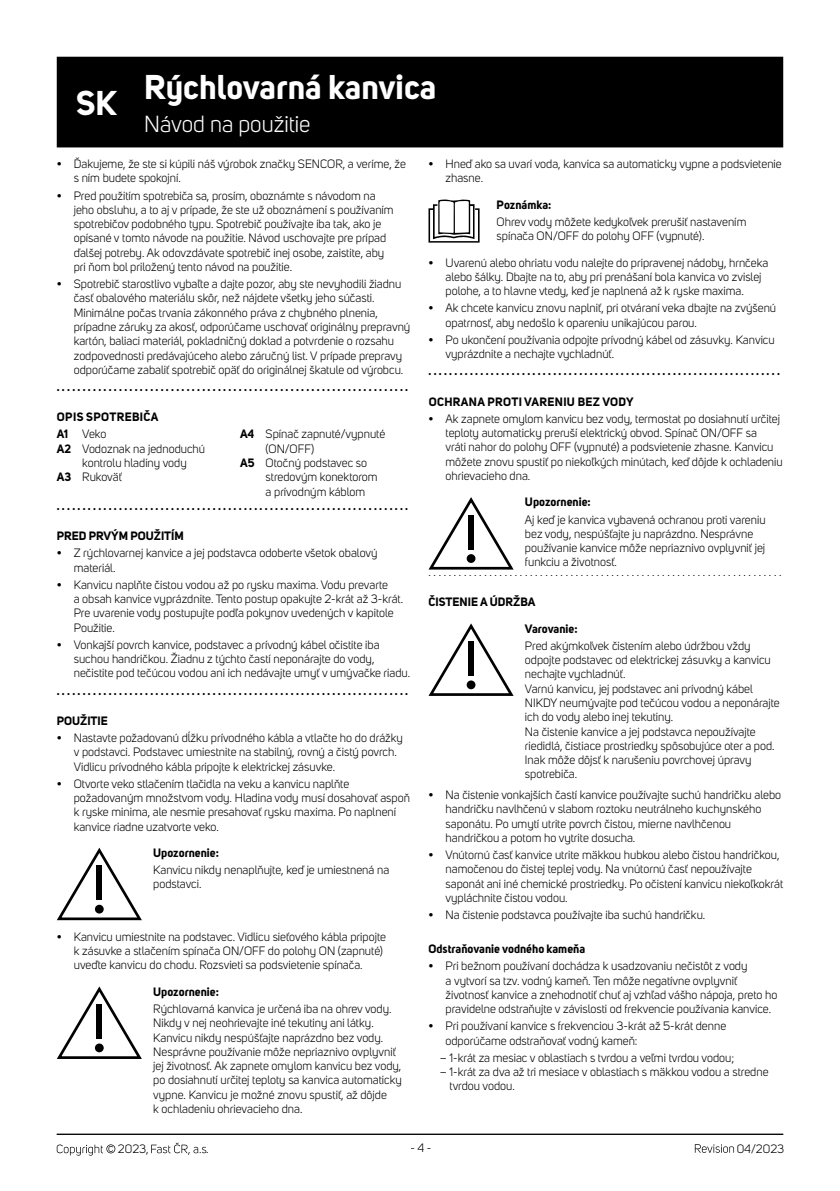
<style>
.page{position:relative;width:840px;height:1191px;background:#fff}
.page>*{position:absolute;margin:0;border:0;box-sizing:border-box;transform-origin:0 0}
.t1{font:700 34px "Uni Sans";color:#fff}
.t2{font:23px "Uni Sans";color:#fff}
.t3{font:12px/14.2px "Uni Sans";color:#000}
.t4{font:700 12px "Uni Sans";color:#000}
.t5{font:700 12px/17.2px "Uni Sans";letter-spacing:.03em;color:#000}
.s1{font-weight:400}
.s2{font-weight:700}
</style>
<div class="page">
<hr style="left:57px;top:1133px;width:725px;height:1px;background:#000">
<svg style="left:694px;top:1144px;width:39px;height:8px"></svg>
<svg style="left:57px;top:1144px;width:58px;height:11px"></svg>
<svg style="left:151px;top:1142px;width:55px;height:12px"></svg>
<svg style="left:57px;top:847px;width:85px;height:73px"></svg>
<div style="left:96px;top:865px;width:6px;height:35px;background:#000"></div>
<div style="left:95px;top:904px;width:9px;height:9px;background:#000;border-radius:50%"></div>
<svg style="left:57px;top:986px;width:85px;height:73px"></svg>
<div style="left:96px;top:1004px;width:6px;height:35px;background:#000"></div>
<div style="left:95px;top:1043px;width:9px;height:9px;background:#000;border-radius:50%"></div>
<svg style="left:428px;top:199px;width:51px;height:44px"></svg>
<svg style="left:429px;top:497px;width:84px;height:72px"></svg>
<div style="left:468px;top:514px;width:5px;height:35px;background:#000"></div>
<div style="left:466px;top:554px;width:9px;height:9px;background:#000;border-radius:50%"></div>
<svg style="left:428px;top:623px;width:85px;height:73px"></svg>
<div style="left:468px;top:641px;width:5px;height:35px;background:#000"></div>
<div style="left:466px;top:680px;width:9px;height:9px;background:#000;border-radius:50%"></div>
<div style="left:57px;top:57px;width:725px;height:90px;background:#000"></div>
<h1 class="t1" style="left:76px;top:82px;width:42px">SK</h1>
<h1 class="t1" style="left:144px;top:66px;width:293px">Rýchlovarná kanvica</h1>
<h2 class="t2" style="left:144px;top:111px;width:168px">Návod na použitie</h2>
<p class="t3" style="left:74px;top:157px;width:333px;text-indent:-17px">• Ďakujeme, že ste si kúpili náš výrobok značky SENCOR, a veríme, že s ním budete spokojní.</p>
<p class="t3" style="left:74px;top:188px;width:321px;text-indent:-17px">• Pred použitím spotrebiča sa, prosím, oboznámte s návodom na jeho obsluhu, a to aj v prípade, že ste už oboznámení s používaním spotrebičov podobného typu. Spotrebič používajte iba tak, ako je opísané v tomto návode na použitie. Návod uschovajte pre prípad ďalšej potreby. Ak odovzdávate spotrebič inej osobe, zaistite, aby pri ňom bol priložený tento návod na použitie.</p>
<p class="t3" style="left:74px;top:277px;width:338px;text-indent:-17px">• Spotrebič starostlivo vybaľte a dajte pozor, aby ste nevyhodili žiadnu časť obalového materiálu skôr, než nájdete všetky jeho súčasti.<br>Minimálne počas trvania zákonného práva z chybného plnenia, prípadne záruky za akosť, odporúčame uschovať originálny prepravný kartón, baliaci materiál, pokladničný doklad a potvrdenie o rozsahu zodpovednosti predávajúceho alebo záručný list. V prípade prepravy odporúčame zabaliť spotrebič opäť do originálnej škatule od výrobcu.</p>
<p class="t4" style="left:57px;top:379px;width:353px">. . . . . . . . . . . . . . . . . . . . . . . . . . . . . . . . . . . . . . . . . . . . . . . . . . . . . . . . . . . . . . . . . . . .</p>
<p class="t5" style="left:57px;top:408px;width:103px">OPIS SPOTREBIČA<br>A1 <span class="s1">Veko</span></p>
<p class="t3" style="left:57px;top:441px;width:150px"><span class="s2">A2</span> Vodoznak na jednoduchú</p>
<p class="t3" style="left:82px;top:456px;width:106px">kontrolu hladiny vody</p>
<p class="t3" style="left:57px;top:470px;width:67px"><span class="s2">A3</span> Rukoväť</p>
<p class="t3" style="left:240px;top:427px;width:147px"><span class="s2">A4</span> Spínač zapnuté/vypnuté</p>
<p class="t3" style="left:265px;top:441px;width:50px">(ON/OFF)</p>
<p class="t3" style="left:240px;top:456px;width:128px"><span class="s2">A5</span> Otočný podstavec so</p>
<p class="t3" style="left:265px;top:470px;width:113px">stredovým konektorom</p>
<p class="t3" style="left:265px;top:484px;width:101px">a prívodným káblom</p>
<p class="t4" style="left:57px;top:498px;width:353px">. . . . . . . . . . . . . . . . . . . . . . . . . . . . . . . . . . . . . . . . . . . . . . . . . . . . . . . . . . . . . . . . . . . .</p>
<p class="t4" style="left:57px;top:528px;width:129px">PRED PRVÝM POUŽITÍM</p>
<p class="t3" style="left:74px;top:546px;width:305px;text-indent:-17px">• Z rýchlovarnej kanvice a jej podstavca odoberte všetok obalový materiál.</p>
<p class="t3" style="left:74px;top:577px;width:331px;text-indent:-17px">• Kanvicu naplňte čistou vodou až po rysku maxima. Vodu prevarte<br>a obsah kanvice vyprázdnite. Tento postup opakujte 2-krát až 3-krát.<br>Pre uvarenie vody postupujte podľa pokynov uvedených v kapitole Použitie.</p>
<p class="t3" style="left:74px;top:637px;width:338px;text-indent:-17px">• Vonkajší povrch kanvice, podstavec a prívodný kábel očistite iba suchou handričkou. Žiadnu z týchto častí neponárajte do vody, nečistite pod tečúcou vodou ani ich nedávajte umyť v umývačke riadu.</p>
<p class="t4" style="left:57px;top:683px;width:353px">. . . . . . . . . . . . . . . . . . . . . . . . . . . . . . . . . . . . . . . . . . . . . . . . . . . . . . . . . . . . . . . . . . . .</p>
<p class="t4" style="left:57px;top:713px;width:53px">POUŽITIE</p>
<p class="t3" style="left:74px;top:731px;width:330px;text-indent:-17px">• Nastavte požadovanú dĺžku prívodného kábla a vtlačte ho do drážky v podstavci. Podstavec umiestnite na stabilný, rovný a čistý povrch.<br>Vidlicu prívodného kábla pripojte k elektrickej zásuvke.</p>
<p class="t3" style="left:74px;top:776px;width:337px;text-indent:-17px">• Otvorte veko stlačením tlačidla na veku a kanvicu naplňte požadovaným množstvom vody. Hladina vody musí dosahovať aspoň k ryske minima, ale nesmie presahovať rysku maxima. Po naplnení kanvice riadne uzatvorte veko.</p>
<p class="t4" style="left:153px;top:845px;width:67px">Upozornenie:</p>
<p class="t3" style="left:153px;top:863px;width:237px">Kanvicu nikdy nenaplňujte, keď je umiestnená na podstavci.</p>
<p class="t3" style="left:74px;top:929px;width:313px;text-indent:-17px">• Kanvicu umiestnite na podstavec. Vidlicu sieťového kábla pripojte k zásuvke a stlačením spínača ON/OFF do polohy ON (zapnuté) uveďte kanvicu do chodu. Rozsvieti sa podsvietenie spínača.</p>
<p class="t4" style="left:153px;top:984px;width:67px">Upozornenie:</p>
<p class="t3" style="left:153px;top:1001px;width:250px">Rýchlovarná kanvica je určená iba na ohrev vody.<br>Nikdy v nej neohrievajte iné tekutiny ani látky.<br>Kanvicu nikdy nespúšťajte naprázdno bez vody.<br>Nesprávne používanie môže nepriaznivo ovplyvniť jej životnosť. Ak zapnete omylom kanvicu bez vody, po dosiahnutí určitej teploty sa kanvica automaticky vypne. Kanvicu je možné znovu spustiť, až dôjde<br>k ochladeniu ohrievacieho dna.</p>
<p class="t3" style="left:445px;top:157px;width:337px;text-indent:-17px">• Hneď ako sa uvarí voda, kanvica sa automaticky vypne a podsvietenie zhasne.</p>
<p class="t4" style="left:496px;top:197px;width:56px">Poznámka:</p>
<p class="t3" style="left:496px;top:215px;width:251px">Ohrev vody môžete kedykoľvek prerušiť nastavením spínača ON/OFF do polohy OFF (vypnuté).</p>
<p class="t3" style="left:445px;top:256px;width:324px;text-indent:-17px">• Uvarenú alebo ohriatu vodu nalejte do pripravenej nádoby, hrnčeka alebo šálky. Dbajte na to, aby pri prenášaní bola kanvica vo zvislej polohe, a to hlavne vtedy, keď je naplnená až k ryske maxima.</p>
<p class="t3" style="left:445px;top:301px;width:332px;text-indent:-17px">• Ak chcete kanvicu znovu naplniť, pri otváraní veka dbajte na zvýšenú opatrnosť, aby nedošlo k opareniu unikajúcou parou.</p>
<p class="t3" style="left:445px;top:333px;width:330px;text-indent:-17px">• Po ukončení používania odpojte prívodný kábel od zásuvky. Kanvicu vyprázdnite a nechajte vychladnúť.</p>
<p class="t4" style="left:428px;top:364px;width:353px">. . . . . . . . . . . . . . . . . . . . . . . . . . . . . . . . . . . . . . . . . . . . . . . . . . . . . . . . . . . . . . . . . . . .</p>
<p class="t5" style="left:428px;top:393px;width:206px">OCHRANA PROTI VARENIU BEZ VODY</p>
<p class="t3" style="left:445px;top:411px;width:338px;text-indent:-17px">• Ak zapnete omylom kanvicu bez vody, termostat po dosiahnutí určitej teploty automaticky preruší elektrický obvod. Spínač ON/OFF sa<br>vráti nahor do polohy OFF (vypnuté) a podsvietenie zhasne. Kanvicu môžete znovu spustiť po niekoľkých minútach, keď dôjde k ochladeniu ohrievacieho dna.</p>
<p class="t4" style="left:524px;top:495px;width:67px">Upozornenie:</p>
<p class="t3" style="left:524px;top:512px;width:242px">Aj keď je kanvica vybavená ochranou proti vareniu bez vody, nespúšťajte ju naprázdno. Nesprávne používanie kanvice môže nepriaznivo ovplyvniť jej funkciu a životnosť.</p>
<p class="t3" style="left:428px;top:565px;width:354px">. . . . . . . . . . . . . . . . . . . . . . . . . . . . . . . . . . . . . . . . . . . . . . . . . . . . . . . . . . . . . . . . . . . . . .</p>
<p class="t4" style="left:428px;top:594px;width:108px">ČISTENIE A ÚDRŽBA</p>
<p class="t4" style="left:524px;top:621px;width:54px">Varovanie:</p>
<p class="t3" style="left:524px;top:638px;width:256px">Pred akýmkoľvek čistením alebo údržbou vždy odpojte podstavec od elektrickej zásuvky a kanvicu nechajte vychladnúť.<br>Varnú kanvicu, jej podstavec ani prívodný kábel NIKDY neumývajte pod tečúcou vodou a neponárajte ich do vody alebo inej tekutiny.<br>Na čistenie kanvice a jej podstavca nepoužívajte riedidlá, čistiace prostriedky spôsobujúce oter a pod.<br>Inak môže dôjsť k narušeniu povrchovej úpravy spotrebiča.</p>
<p class="t3" style="left:445px;top:788px;width:337px;text-indent:-17px">• Na čistenie vonkajších častí kanvice používajte suchú handričku alebo handričku navlhčenú v slabom roztoku neutrálneho kuchynského saponátu. Po umytí utrite povrch čistou, mierne navlhčenou handričkou a potom ho vytrite dosucha.</p>
<p class="t3" style="left:445px;top:848px;width:339px;text-indent:-17px">• Vnútornú časť kanvice utrite mäkkou hubkou alebo čistou handričkou, namočenou do čistej teplej vody. Na vnútornú časť nepoužívajte saponát ani iné chemické prostriedky. Po očistení kanvicu niekoľkokrát vypláchnite čistou vodou.</p>
<p class="t3" style="left:428px;top:907px;width:278px">• Na čistenie podstavca používajte iba suchú handričku.</p>
<p class="t4" style="left:428px;top:941px;width:158px">Odstraňovanie vodného kameňa</p>
<p class="t3" style="left:445px;top:959px;width:333px;text-indent:-17px">• Pri bežnom používaní dochádza k usadzovaniu nečistôt z vody<br>a vytvorí sa tzv. vodný kameň. Ten môže negatívne ovplyvniť životnosť kanvice a znehodnotiť chuť aj vzhľad vášho nápoja, preto ho pravidelne odstraňujte v závislosti od frekvencie používania kanvice.</p>
<p class="t3" style="left:445px;top:1019px;width:282px;text-indent:-17px">• Pri používaní kanvice s frekvenciou 3-krát až 5-krát denne odporúčame odstraňovať vodný kameň:</p>
<p class="t3" style="left:439px;top:1050px;width:296px">– 1-krát za mesiac v oblastiach s tvrdou a veľmi tvrdou vodou;</p>
<p class="t3" style="left:449px;top:1064px;width:320px;text-indent:-10px">– 1-krát za dva až tri mesiace v oblastiach s mäkkou vodou a stredne tvrdou vodou.</p>
<p class="t3" style="left:118px;top:1142px;width:32px">2023,</p>
<p class="t3" style="left:206px;top:1142px;width:4px">.</p>
<p class="t3" style="left:410px;top:1140px;width:22px">- 4 -</p>
<p class="t3" style="left:736px;top:1141px;width:49px">04/2023</p>
</div>
